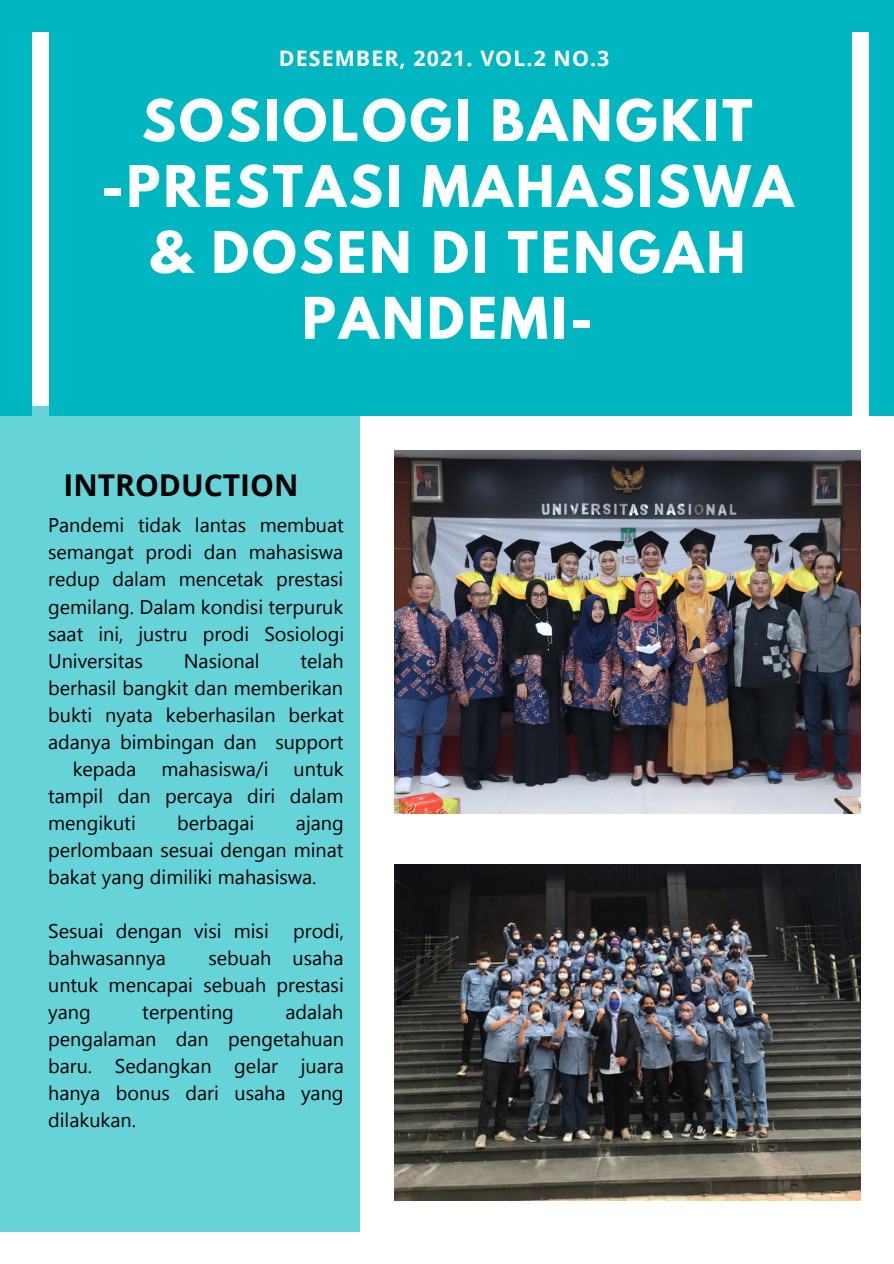
<style>
.page{position:relative;width:894px;height:1264px;background:#fff}
.page>*{position:absolute;margin:0;border:0;box-sizing:border-box;transform-origin:0 0}
.t1{font:700 50.85px/65.8px "League Spartan";letter-spacing:.06em;color:#fff;text-align:center}
.t2{font:700 30px "Open Sans";color:#000}
.t3{font:700 21.3px "Open Sans";letter-spacing:.05em;color:#fff}
.t4{font:19.8px/27px "Segoe UI";color:#000;text-align:justify}
</style>
<div class="page">
<div style="left:0;top:0;width:893px;height:1263px;background:#00b7c1"></div>
<div style="left:33px;top:32px;width:16px;height:384px;background:#fff"></div>
<div style="left:851px;top:32px;width:17px;height:384px;background:#fff"></div>
<div style="left:0;top:416px;width:893px;height:847px;background:#fff"></div>
<div style="left:0;top:406px;width:359px;height:825px;background:#66d3d9"></div>
<img style="left:394px;top:451px;width:466px;height:362px">
<img style="left:394px;top:864px;width:466px;height:336px">
<p class="t3" style="left:279px;top:44px;width:332px">DESEMBER, 2021. VOL.2 NO.3</p>
<p class="t1" style="left:142px;top:94px;width:612px">SOSIOLOGI BANGKIT</p>
<p class="t1" style="left:101px;top:160px;width:693px">-PRESTASI MAHASISWA &amp; DOSEN DI TENGAH<br>PANDEMI-</p>
<p class="t2" style="left:63px;top:463px;width:236px">INTRODUCTION</p>
<p class="t4" style="left:48px;top:510px;width:297px">Pandemi tidak lantas membuat semangat prodi dan mahasiswa redup dalam mencetak prestasi gemilang. Dalam kondisi terpuruk saat ini, justru prodi Sosiologi Universitas</p>
<p class="t4" style="left:184px;top:646px;width:77px">Nasional</p>
<p class="t4" style="left:300px;top:646px;width:45px">telah</p>
<p class="t4" style="left:48px;top:673px;width:296px">berhasil bangkit dan memberikan</p>
<p class="t4" style="left:48px;top:700px;width:297px">bukti nyata keberhasilan berkat</p>
<p class="t4" style="left:48px;top:727px;width:297px">adanya bimbingan dan support</p>
<p class="t4" style="left:73px;top:754px;width:65px">kepada</p>
<p class="t4" style="left:161px;top:754px;width:108px">mahasiswa/i</p>
<p class="t4" style="left:48px;top:754px;width:297px;text-indent:245px">untuk tampil dan percaya diri dalam mengikuti</p>
<p class="t4" style="left:177px;top:808px;width:79px">berbagai</p>
<p class="t4" style="left:48px;top:808px;width:297px;text-indent:248px">ajang perlombaan sesuai dengan minat bakat yang dimiliki mahasiswa.</p>
<p class="t4" style="left:48px;top:916px;width:297px">Sesuai dengan visi misi prodi, bahwasannya</p>
<p class="t4" style="left:48px;top:943px;width:297px;text-indent:160px">sebuah usaha untuk mencapai sebuah prestasi yang</p>
<p class="t4" style="left:48px;top:997px;width:297px;text-indent:237px">adalah pengalaman dan pengetahuan baru. Sedangkan gelar juara hanya bonus dari usaha yang dilakukan.</p>
<p class="t4" style="left:142px;top:997px;width:93px">terpenting</p>
</div>
